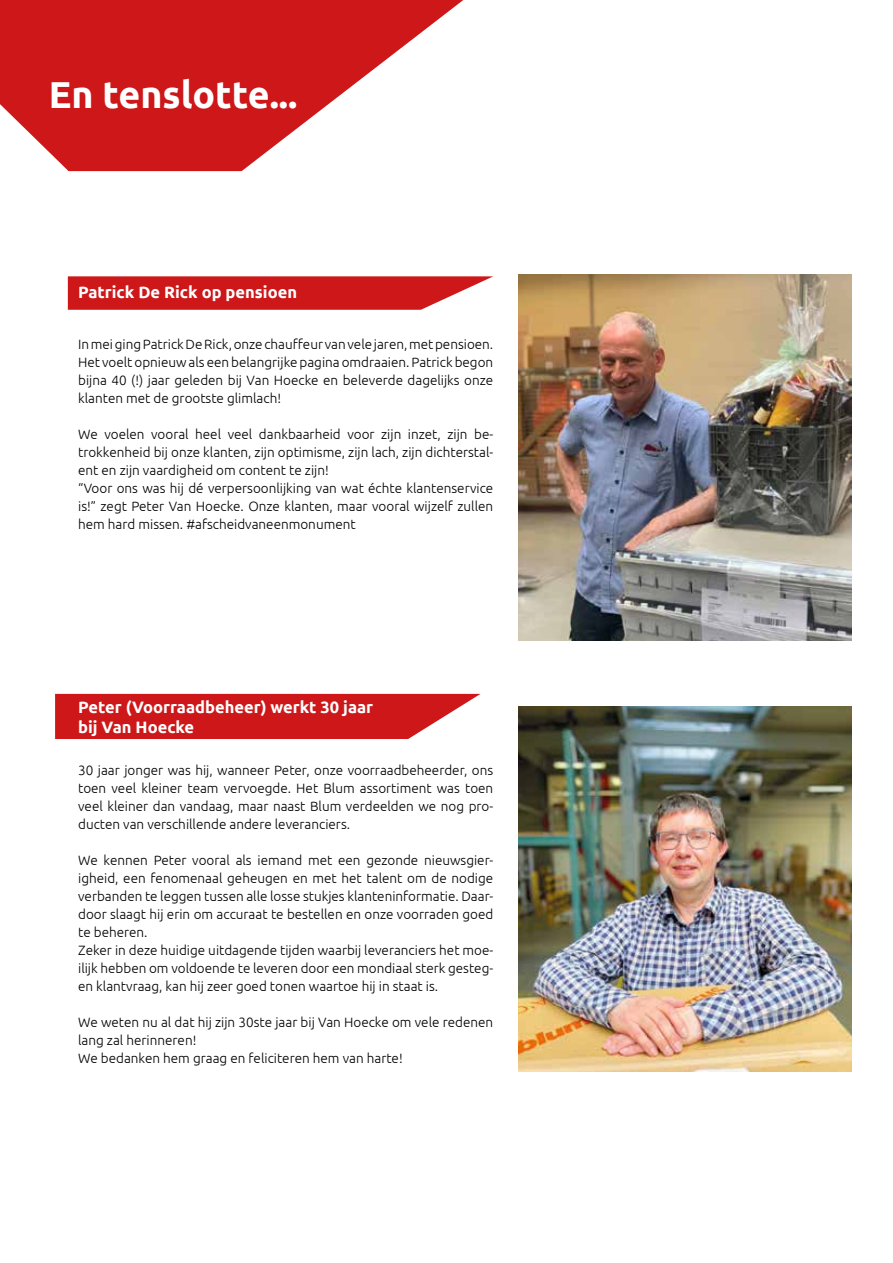
<style>
.page{position:relative;width:893px;height:1263px;background:#fff}
.page>*{position:absolute;margin:0;border:0;box-sizing:border-box;transform-origin:0 0}
.t1{font:700 37.5px "Ubuntu";color:#fff}
.t2{font:700 16.5px/19.8px "Ubuntu";color:#fff}
.t3{font:300 13.5px/18px "Ubuntu";color:#000}
</style>
<div class="page">
<img style="left:519px;top:274px;width:332px;height:366px">
<img style="left:519px;top:706px;width:332px;height:366px">
<svg style="left:0;top:0;width:463px;height:171px;fill:#cd1719"></svg>
<svg style="left:55px;top:694px;width:425px;height:45px;background:#d12a2c"></svg>
<svg style="left:68px;top:276px;width:425px;height:34px;background:#d22e30"></svg>
<h1 class="t1" style="left:49px;top:72px;width:250px">En tenslotte...</h1>
<p class="t2" style="left:78px;top:282px;width:220px">Patrick De Rick op pensioen</p>
<p class="t3" style="left:78px;top:335px;width:417px;text-align:justify">In mei ging Patrick De Rick, onze chauffeur van vele jaren, met pensioen.<br>Het voelt opnieuw als een belangrijke pagina omdraaien. Patrick begon bijna 40 (!) jaar geleden bij Van Hoecke en beleverde dagelijks onze klanten met de grootste glimlach!</p>
<p class="t3" style="left:78px;top:425px;width:417px">We voelen vooral heel veel dankbaarheid voor zijn inzet, zijn be&shy;trokkenheid bij onze klanten, zijn optimisme, zijn lach, zijn dichterstal&shy;ent en zijn vaardigheid om content te zijn!<br>“Voor ons was hij dé verpersoonlijking van wat échte klantenservice is!” zegt Peter Van Hoecke. Onze klanten, maar vooral wijzelf zullen hem hard missen. #afscheidvaneenmonument</p>
<p class="t2" style="left:78px;top:697px;width:297px">Peter (Voorraadbeheer) werkt 30 jaar bij Van Hoecke</p>
<p class="t3" style="left:78px;top:760px;width:417px;text-align:justify">30 jaar jonger was hij, wanneer Peter, onze voorraadbeheerder, ons toen veel kleiner team vervoegde. Het Blum assortiment was toen veel kleiner dan vandaag, maar naast Blum verdeelden we nog pro&shy;ducten van verschillende andere leveranciers.</p>
<p class="t3" style="left:78px;top:850px;width:417px">We kennen Peter vooral als iemand met een gezonde nieuwsgier&shy;igheid, een fenomenaal geheugen en met het talent om de nodige verbanden te leggen tussen alle losse stukjes klanteninformatie. Daar&shy;door slaagt hij erin om accuraat te bestellen en onze voorraden goed te beheren.<br>Zeker in deze huidige uitdagende tijden waarbij leveranciers het moe&shy;ilijk hebben om voldoende te leveren door een mondiaal sterk gesteg&shy;en klantvraag, kan hij zeer goed tonen waartoe hij in staat is.</p>
<p class="t3" style="left:78px;top:1012px;width:417px">We weten nu al dat hij zijn 30ste jaar bij Van Hoecke om vele redenen lang zal herinneren!<br>We bedanken hem graag en feliciteren hem van harte!</p>
</div>
